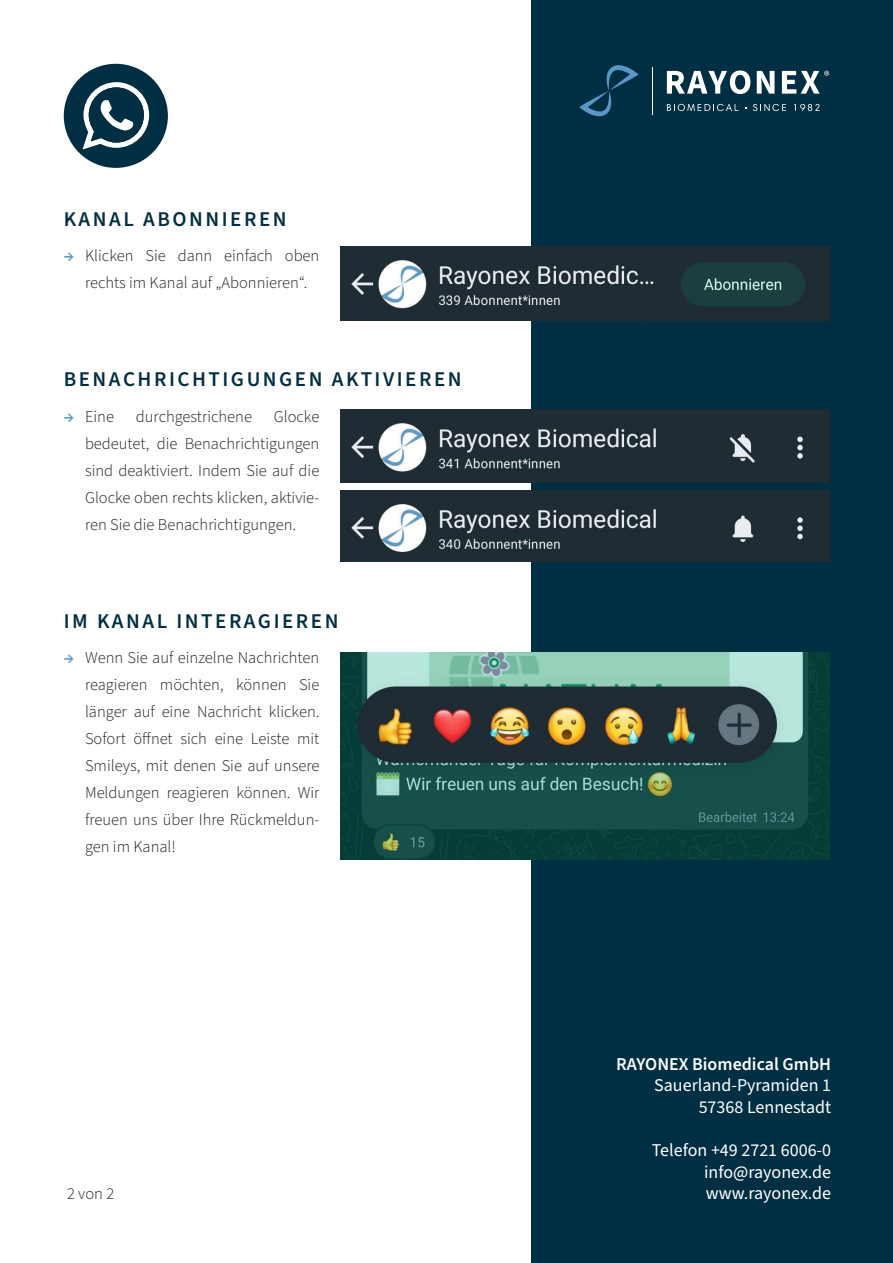
<style>
.page{position:relative;width:893px;height:1263px;background:#fff}
.page>*{position:absolute;margin:0;border:0;box-sizing:border-box;transform-origin:0 0}
.t1{font:600 21px "Source Sans 3";letter-spacing:.12em;color:#002e42}
.t2{font:18px/21.6px "Source Sans 3";color:#fff;text-align:right}
.t3{font:600 18px "Source Sans 3";color:#fff}
.t4{font:300 16.5px/27px "Source Sans 3";color:#231f20;text-align:justify}
.s1{font-weight:600;color:#5896c6}
</style>
<div class="page">
<div style="left:531px;top:0;width:362px;height:1263px;background:#002e42"></div>
<svg style="left:579px;top:65px;width:60px;height:51px"></svg>
<hr style="left:652px;top:67px;width:1px;height:48px;background:#fff">
<svg style="left:667px;top:70px;width:83px;height:24px"></svg>
<svg style="left:757px;top:71px;width:17px;height:23px"></svg>
<svg style="left:667px;top:104px;width:71px;height:7px"></svg>
<svg style="left:753px;top:104px;width:33px;height:7px"></svg>
<svg style="left:794px;top:104px;width:26px;height:7px"></svg>
<svg style="left:782px;top:71px;width:47px;height:23px"></svg>
<img style="left:341px;top:410px;width:488px;height:73px">
<img style="left:341px;top:490px;width:488px;height:72px">
<img style="left:341px;top:247px;width:488px;height:74px">
<img style="left:341px;top:653px;width:488px;height:207px">
<div style="left:64px;top:64px;width:104px;height:104px;background:#002e42;border-radius:50%"></div>
<svg style="left:82px;top:82px;width:67px;height:68px"></svg>
<p class="t1" style="left:64px;top:205px;width:224px">KANAL ABONNIEREN</p>
<p class="t4" style="left:64px;top:243px;width:257px;text-align:center"><span class="s1">→</span> Klicken Sie dann einfach oben rechts im Kanal auf „Abonnieren“.</p>
<p class="t1" style="left:64px;top:365px;width:399px">BENACHRICHTIGUNGEN AKTIVIEREN</p>
<p class="t4" style="left:64px;top:403px;width:52px"><span class="s1">→</span> Eine</p>
<p class="t4" style="left:136px;top:403px;width:118px">durchgestrichene</p>
<p class="t4" style="left:85px;top:403px;width:236px;text-indent:189px">Glocke bedeutet, die Benachrichtigungen sind deaktiviert. Indem Sie auf die Glocke oben rechts klicken, aktivie&shy;ren Sie die Benachrichtigungen.</p>
<p class="t1" style="left:64px;top:607px;width:276px">IM KANAL INTERAGIEREN</p>
<p class="t4" style="left:85px;top:645px;width:236px;text-indent:-21px"><span class="s1">→</span> Wenn Sie auf einzelne Nachrichten reagieren möchten, können Sie länger auf eine Nachricht klicken.<br>Sofort öffnet sich eine Leiste mit Smileys, mit denen Sie auf unsere Meldungen reagieren können. Wir freuen uns über Ihre Rückmeldun&shy;gen im Kanal!</p>
<p class="t4" style="left:67px;top:1181px;width:49px">2 von 2</p>
<p class="t3" style="left:616px;top:1051px;width:216px">RAYONEX Biomedical GmbH</p>
<p class="t2" style="left:654px;top:1075px;width:178px">Sauerland-Pyramiden 1<br>57368 Lennestadt</p>
<p class="t2" style="left:704px;top:1140px;width:129px;text-align:justify;text-indent:-52px">Telefon +49 2721 6006-0 info@rayonex.de www.rayonex.de</p>
</div>
